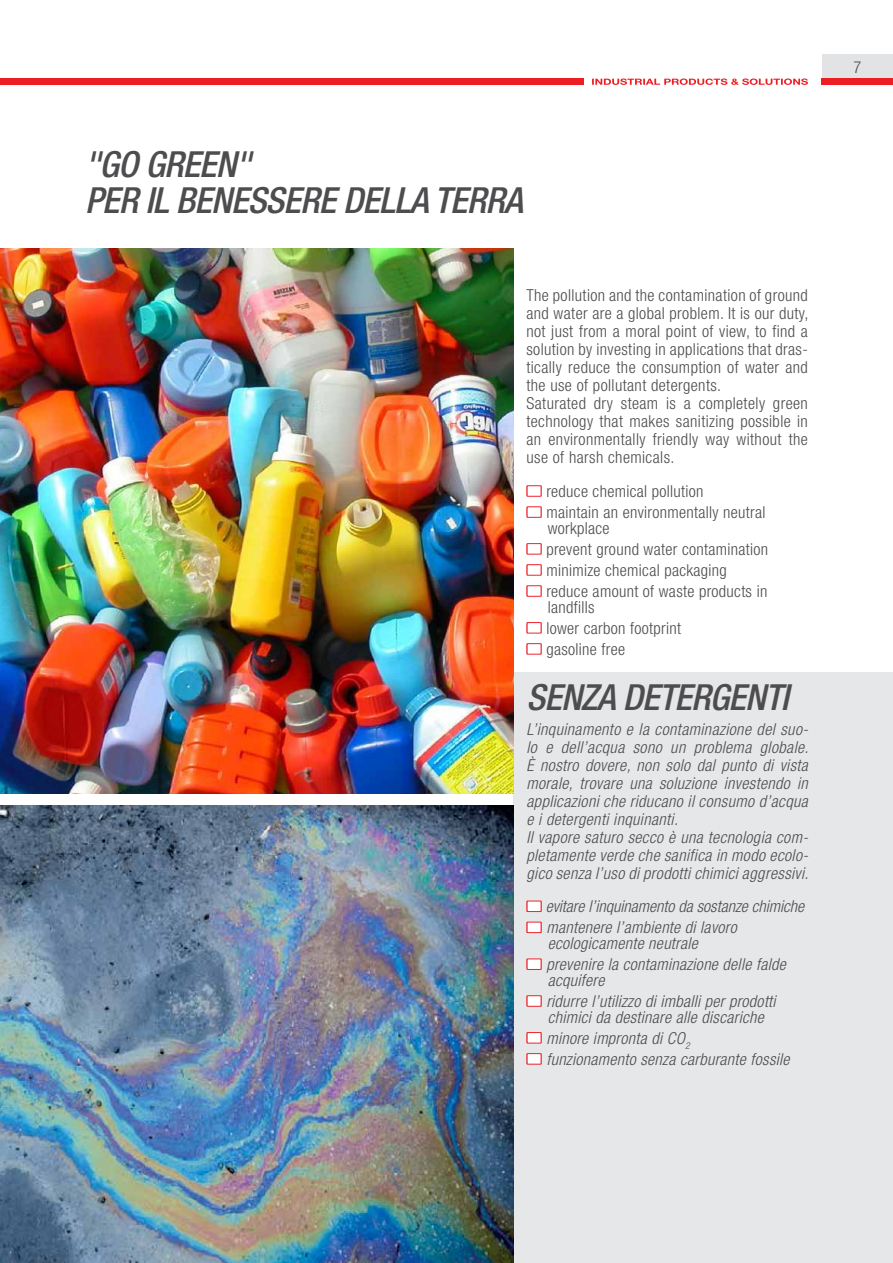
<style>
.page{position:relative;width:893px;height:1263px;background:#fff}
.page>*{position:absolute;margin:0;border:0;box-sizing:border-box;transform-origin:0 0}
.t1{font:italic 500 condensed 36px/36px "Helvetica Neue";letter-spacing:-.02em;color:#4d4d4f}
.t2{font:300 condensed 16.5px/18px "Helvetica Neue";letter-spacing:.025em;color:#4d4d4f}
.t3{font:italic 300 condensed 16.5px/18px "Helvetica Neue";letter-spacing:.025em;color:#4d4d4f}
.t4{font:italic 300 condensed 16.5px/21px "Helvetica Neue";color:#4d4d4f}
</style>
<div class="page">
<div style="left:514px;top:672px;width:379px;height:591px;background:#e6e7e8"></div>
<svg style="left:592px;top:79px;width:216px;height:6px"></svg>
<div style="left:0;top:78px;width:584px;height:7px;background:#ed1d24"></div>
<img style="left:0;top:249px;width:514px;height:544px">
<svg style="left:526px;top:485px;width:16px;height:12px"></svg>
<div style="left:528px;top:486px;width:13px;height:10px;background:#fff"></div>
<svg style="left:526px;top:506px;width:16px;height:12px"></svg>
<div style="left:528px;top:507px;width:13px;height:10px;background:#fff"></div>
<svg style="left:526px;top:543px;width:16px;height:12px"></svg>
<div style="left:528px;top:544px;width:13px;height:10px;background:#fff"></div>
<svg style="left:526px;top:564px;width:16px;height:12px"></svg>
<div style="left:528px;top:565px;width:13px;height:10px;background:#fff"></div>
<svg style="left:526px;top:585px;width:16px;height:12px"></svg>
<div style="left:528px;top:586px;width:13px;height:10px;background:#fff"></div>
<svg style="left:526px;top:622px;width:16px;height:12px"></svg>
<div style="left:528px;top:623px;width:13px;height:10px;background:#fff"></div>
<svg style="left:526px;top:643px;width:16px;height:12px"></svg>
<div style="left:528px;top:644px;width:13px;height:10px;background:#fff"></div>
<svg style="left:526px;top:900px;width:16px;height:12px"></svg>
<div style="left:528px;top:901px;width:13px;height:10px;background:#fff"></div>
<svg style="left:526px;top:922px;width:16px;height:11px"></svg>
<div style="left:528px;top:922px;width:13px;height:10px;background:#fff"></div>
<svg style="left:526px;top:958px;width:16px;height:12px"></svg>
<div style="left:528px;top:959px;width:13px;height:10px;background:#fff"></div>
<svg style="left:526px;top:995px;width:16px;height:12px"></svg>
<div style="left:528px;top:996px;width:13px;height:10px;background:#fff"></div>
<svg style="left:526px;top:1032px;width:16px;height:11px"></svg>
<div style="left:528px;top:1033px;width:13px;height:9px;background:#fff"></div>
<svg style="left:526px;top:1053px;width:16px;height:12px"></svg>
<div style="left:528px;top:1054px;width:13px;height:10px;background:#fff"></div>
<div style="left:822px;top:55px;width:71px;height:30px;background:#e2e3e4"></div>
<div style="left:821px;top:78px;width:72px;height:7px;background:#ed1d24"></div>
<img style="left:0;top:805px;width:514px;height:458px">
<h1 class="t1" style="left:85px;top:145px;width:439px">"GO GREEN"<br>PER IL BENESSERE DELLA TERRA</h1>
<p class="t2" style="left:526px;top:286px;width:284px">The pollution and the contamination of ground and water are a global problem. It is our duty, not just from a moral point of view, to find a solution by investing in applications that dras&shy;tically reduce the consumption of water and the use of pollutant detergents.<br>Saturated dry steam is a completely green technology that makes sanitizing possible in an environmentally friendly way without the use of harsh chemicals.</p>
<p class="t2" style="left:546px;top:480px;width:221px;line-height:21px">reduce chemical pollution<br>maintain an environmentally neutral</p>
<p class="t2" style="left:546px;top:517px;width:223px;line-height:21px">workplace<br>prevent ground water contamination minimize chemical packaging reduce amount of waste products in</p>
<p class="t2" style="left:546px;top:596px;width:136px;line-height:21px">landfills<br>lower carbon footprint gasoline free</p>
<h1 class="t1" style="left:526px;top:679px;width:264px">SENZA DETERGENTI</h1>
<p class="t3" style="left:526px;top:720px;width:284px">L’inquinamento e la contaminazione del suo&shy;lo e dell’acqua sono un problema globale.<br>È nostro dovere, non solo dal punto di vista morale, trovare una soluzione investendo in applicazioni che riducano il consumo d’acqua e i detergenti inquinanti.<br>Il vapore saturo secco è una tecnologia com&shy;pletamente verde che sanifica in modo ecolo&shy;gico senza l’uso di prodotti chimici aggressivi.</p>
<p class="t4" style="left:546px;top:895px;width:260px">evitare l’inquinamento da sostanze chimiche mantenere l’ambiente di lavoro</p>
<p class="t3" style="left:546px;top:932px;width:241px;line-height:21px">ecologicamente neutrale<br>prevenire la contaminazione delle falde</p>
<p class="t3" style="left:546px;top:969px;width:231px;line-height:21px">acquifere<br>ridurre l’utilizzo di imballi per prodotti</p>
<p class="t3" style="left:546px;top:1006px;width:245px;line-height:21px">chimici da destinare alle discariche minore impronta di CO<sub>2<br></sub>funzionamento senza carburante fossile</p>
<p class="t2" style="left:853px;top:58px;width:9px">7</p>
</div>
